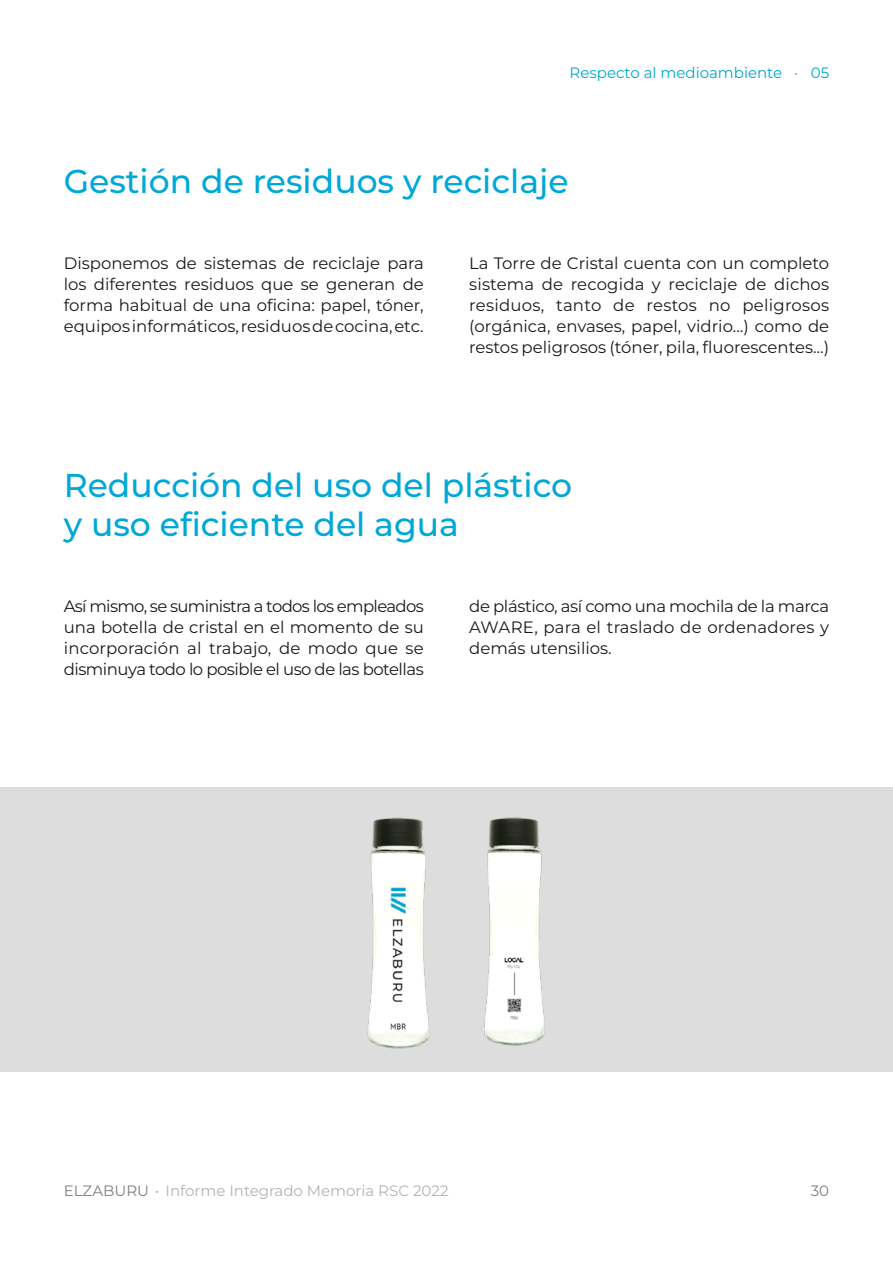
<style>
.page{position:relative;width:893px;height:1263px;background:#fff}
.page>*{position:absolute;margin:0;border:0;box-sizing:border-box;transform-origin:0 0}
.t1{font:500 33px/39.6px "Montserrat";color:#00a8d7}
.t2{font:16.5px/21px "Montserrat";color:#1a1a1a;text-align:justify}
.t3{font:15px "Montserrat";color:#b3b3b3}
.t4{font:15px "Montserrat";color:#00a9ce}
.t5{font:15px "Montserrat";color:#808080}
.s1{color:#808080}
</style>
<div class="page">
<div style="left:0;top:787px;width:893px;height:285px;background:#ddd"></div>
<img style="left:367px;top:817px;width:178px;height:232px">
<p class="t4" style="left:570px;top:63px;width:214px">Respecto al medioambiente</p>
<p class="t4" style="left:811px;top:63px;width:20px">05</p>
<p class="t4" style="left:794px;top:63px;width:5px">·</p>
<h1 class="t1" style="left:64px;top:161px;width:506px">Gestión de residuos y reciclaje</h1>
<p class="t2" style="left:64px;top:252px;width:362px">Disponemos de sistemas de reciclaje para los diferentes residuos que se generan de forma habitual de una oficina: papel, tóner, equipos informáticos, residuos de cocina, etc.</p>
<p class="t2" style="left:469px;top:252px;width:362px">La Torre de Cristal cuenta con un completo sistema de recogida y reciclaje de dichos residuos, tanto de restos no peligrosos (orgánica, envases, papel, vidrio…) como de restos peligrosos (tóner, pila, fluorescentes…)</p>
<h1 class="t1" style="left:64px;top:464px;width:510px">Reducción del uso del plástico y uso eficiente del agua</h1>
<p class="t2" style="left:64px;top:596px;width:362px">Así mismo, se suministra a todos los empleados una botella de cristal en el momento de su incorporación al trabajo, de modo que se disminuya todo lo posible el uso de las botellas</p>
<p class="t2" style="left:469px;top:596px;width:362px">de plástico, así como una mochila de la marca AWARE, para el traslado de ordenadores y demás utensilios.</p>
<p class="t3" style="left:64px;top:1181px;width:386px"><span class="s1">ELZABURU ·</span> Informe Integrado Memoria RSC 2022</p>
<p class="t5" style="left:811px;top:1181px;width:20px">30</p>
</div>
